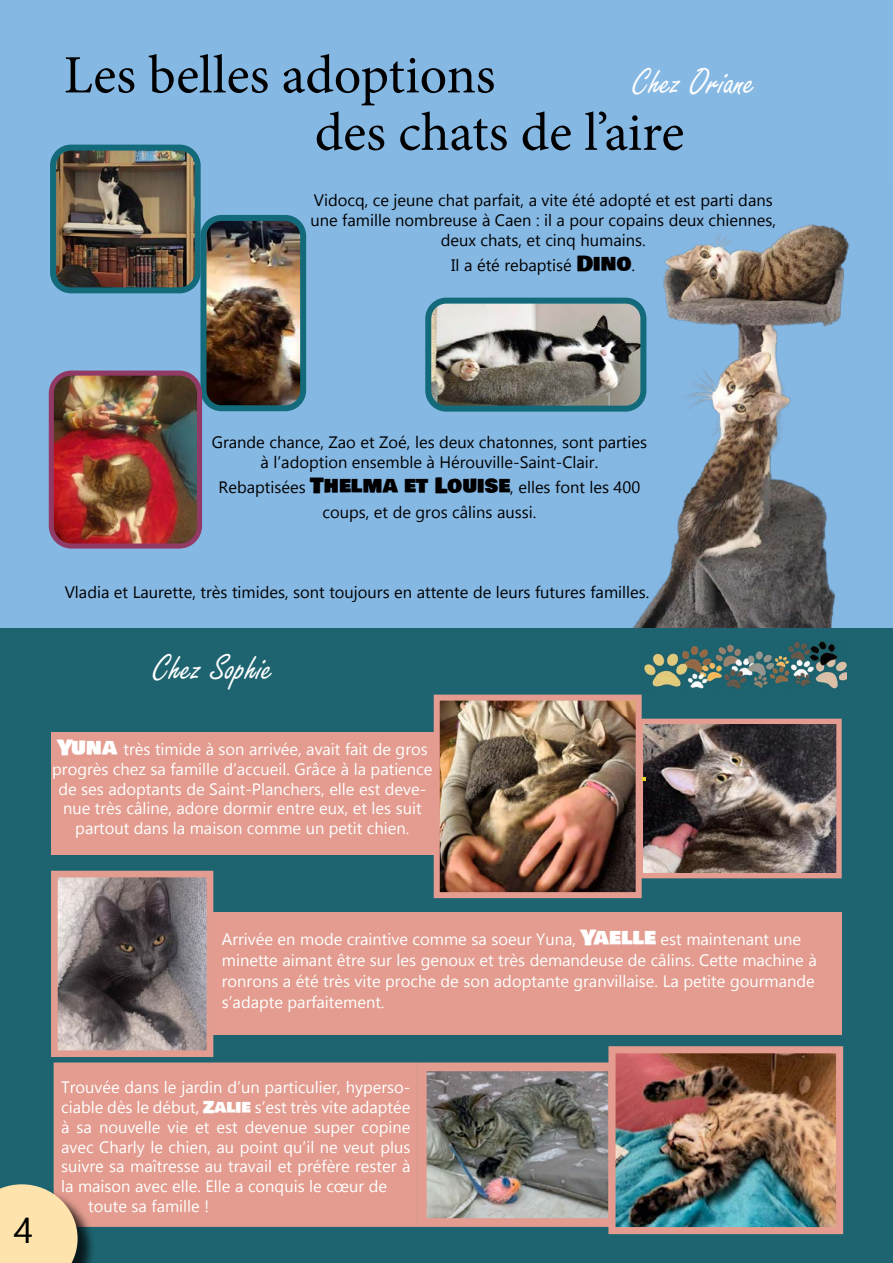
<style>
.page{position:relative;width:893px;height:1263px;background:#fff}
.page>*{position:absolute;margin:0;border:0;box-sizing:border-box;transform-origin:0 0}
.t1{font:54px "Minion Pro";color:#000}
.t2{font:39px "Freestyle Script";color:#fff}
.t3{font:36px "Gadugi";color:#000}
.t4{font:16.5px/19.8px "Gadugi";color:#fff;text-align:center}
.t5{font:16.5px/19.8px "Gadugi";color:#000;text-align:center}
.s1{font-family:"Bowlby One SC";font-size:21px}
.s2{font-family:"Bowlby One SC"}
</style>
<div class="page">
<div style="left:0;top:619px;width:893px;height:644px;background:#1d6470"></div>
<img style="left:644px;top:725px;width:192px;height:147px">
<div style="left:638px;top:719px;width:204px;height:159px;border:5px solid #e39c8f"></div>
<div style="left:57px;top:1066px;width:357px;height:157px;background:#e39c8f"></div>
<div style="left:54px;top:1062px;width:364px;height:165px;border:8px solid #e39c8f"></div>
<svg style="left:642px;top:777px;width:4px;height:4px"></svg>
<svg style="left:0;top:1178px;width:99px;height:85px"></svg>
<div style="left:51px;top:732px;width:383px;height:122px;background:#e39c8f"></div>
<div style="left:213px;top:912px;width:629px;height:122px;background:#e39c8f"></div>
<img style="left:59px;top:879px;width:146px;height:170px">
<div style="left:51px;top:871px;width:162px;height:186px;border:7px solid #e39c90"></div>
<img style="left:428px;top:1072px;width:179px;height:145px">
<div style="left:418px;top:1062px;width:199px;height:165px;border:9px solid #e39c8f"></div>
<img style="left:616px;top:1054px;width:219px;height:172px">
<div style="left:608px;top:1046px;width:235px;height:188px;border:7px solid #e39c8f"></div>
<div style="left:0;top:0;width:893px;height:627px;background:#86b8e4"></div>
<img style="left:602px;top:224px;width:248px;height:403px">
<img style="left:441px;top:702px;width:194px;height:189px">
<div style="left:434px;top:695px;width:208px;height:203px;border:6px solid #e39c8f"></div>
<img style="left:57px;top:152px;width:137px;height:134px">
<div style="left:50px;top:145px;width:151px;height:148px;border:6px solid #136a7a;border-radius:18px"></div>
<img style="left:207px;top:222px;width:92px;height:182px">
<div style="left:200px;top:215px;width:106px;height:196px;border:6px solid #136a7a;border-radius:18px"></div>
<img style="left:55px;top:377px;width:141px;height:166px">
<div style="left:49px;top:371px;width:153px;height:178px;border:5px solid #923a66;border-radius:20px"></div>
<img style="left:635px;top:641px;width:211px;height:54px">
<img style="left:432px;top:301px;width:211px;height:108px">
<div style="left:425px;top:298px;width:221px;height:114px;border:6px solid #136a7a;border-radius:18px"></div>
<h1 class="t1" style="left:64px;top:39px;width:433px">Les belles adoptions</h1>
<h2 class="t2" style="left:633px;top:61px;width:124px">Chez Oriane</h2>
<h1 class="t1" style="left:315px;top:96px;width:371px">des chats de l’aire</h1>
<p class="t5" style="left:310px;top:190px;width:467px">Vidocq, ce jeune chat parfait, a vite été adopté et est parti dans une famille nombreuse à Caen : il a pour copains deux chiennes, deux chats, et cinq humains.</p>
<p class="t5" style="left:451px;top:255px;width:185px">Il a été rebaptisé <span class="s1">Dino</span>.</p>
<p class="t5" style="left:212px;top:432px;width:437px">Grande chance, Zao et Zoé, les deux chatonnes, sont parties à l’adoption ensemble à Hérouville-Saint-Clair.</p>
<p class="t5" style="left:219px;top:475px;width:423px;line-height:25.2px">Rebaptisées <span class="s1">Thelma et Louise</span>, elles font les 400 coups, et de gros câlins aussi.</p>
<p class="t5" style="left:65px;top:582px;width:586px">Vladia et Laurette, très timides, sont toujours en attente de leurs futures familles.</p>
<h2 class="t2" style="left:153px;top:647px;width:122px">Chez Sophie</h2>
<p class="t4" style="left:52px;top:739px;width:382px"><span class="s1">Yuna</span> très timide à son arrivée, avait fait de gros progrès chez sa famille d’accueil. Grâce à la patience de ses adoptants de Saint-Planchers, elle est deve&shy;nue très câline, adore dormir entre eux, et les suit partout dans la maison comme un petit chien.</p>
<h3 class="t3" style="left:14px;top:1209px;width:21px">4</h3>
<p class="t4" style="left:222px;top:929px;width:596px;line-height:21px;text-align:left">Arrivée en mode craintive comme sa soeur Yuna, <span class="s1">Yaelle</span> est maintenant une minette aimant être sur les genoux et très demandeuse de câlins. Cette machine à ronrons a été très vite proche de son adoptante granvillaise. La petite gourmande s’adapte parfaitement.</p>
<p class="t4" style="left:61px;top:1077px;width:351px">Trouvée dans le jardin d’un particulier, hyperso-</p>
<p class="t4" style="left:61px;top:1097px;width:351px">ciable dès le début, <span class="s2">Zalie</span> s’est très vite adaptée</p>
<p class="t4" style="left:61px;top:1117px;width:351px">à sa nouvelle vie et est devenue super copine</p>
<p class="t4" style="left:61px;top:1137px;width:351px">avec Charly le chien, au point qu’il ne veut plus</p>
<p class="t4" style="left:61px;top:1156px;width:351px">suivre sa maîtresse au travail et préfère rester à</p>
<p class="t4" style="left:61px;top:1176px;width:328px">la maison avec elle. Elle a conquis le cœur de</p>
<p class="t4" style="left:88px;top:1196px;width:122px">toute sa famille !</p>
</div>
